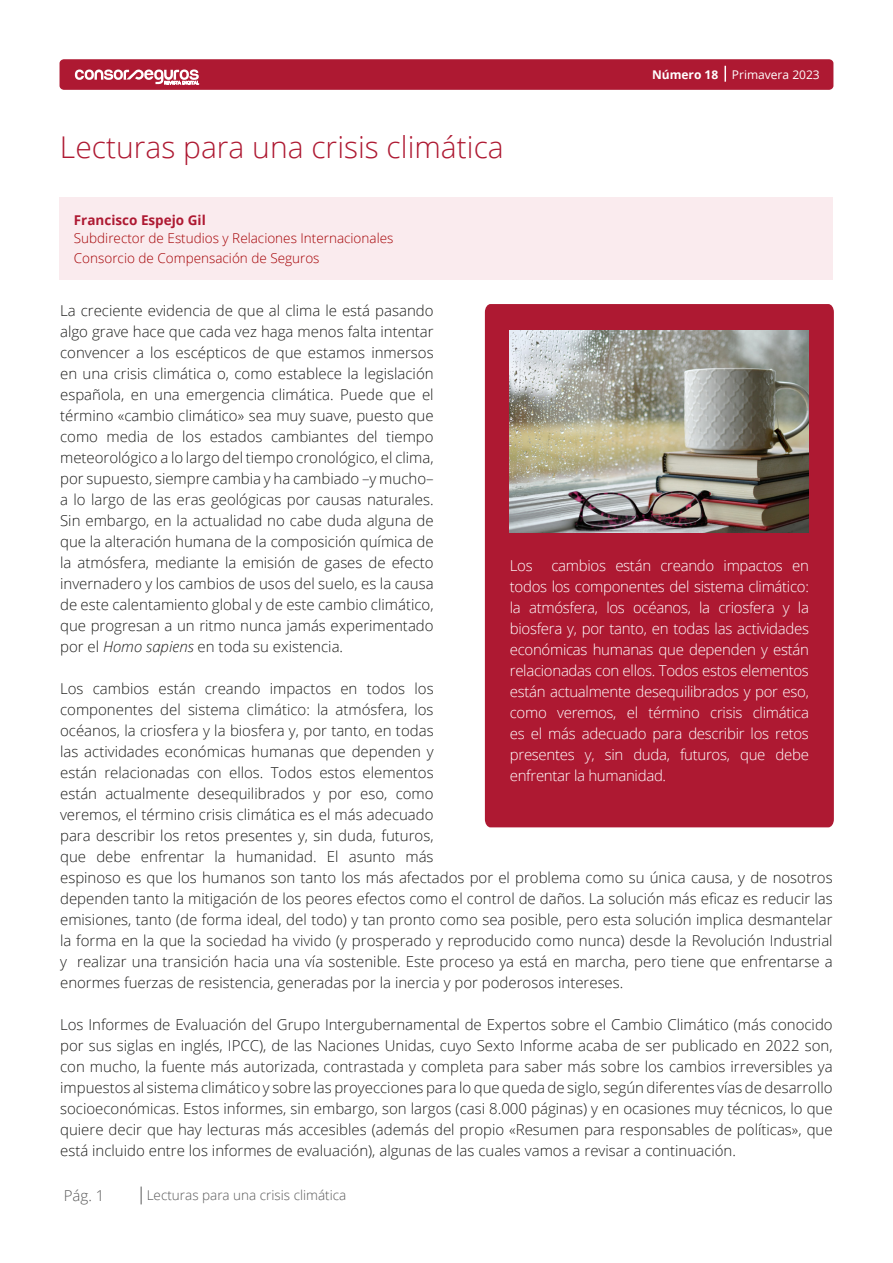
<style>
.page{position:relative;width:893px;height:1263px;background:#fff}
.page>*{position:absolute;margin:0;border:0;box-sizing:border-box;transform-origin:0 0}
.t1{font:300 30px "Open Sans";color:#ae1932}
.t2{font:300 15px/21px "Open Sans";color:#1d1d1b;text-align:justify}
.t3{font:300 15px/21px "Open Sans";letter-spacing:-.02em;color:#fff;text-align:justify}
.t4{font:300 15px "Open Sans";color:#585858}
.t5{font:300 13.5px/17.9px "Open Sans";color:#a40003}
.t6{font:300 13.5px "Open Sans";color:#585858}
.t7{font:12px "Open Sans";color:#fff}
.s1{font-weight:700;color:#ae1932}
.s2{font-weight:700}
.s3{font-style:italic}
</style>
<div class="page">
<div style="left:60px;top:59px;width:773px;height:31px;background:#ae1932;border-radius:4px"></div>
<svg style="left:75px;top:70px;width:124px;height:15px"></svg>
<svg style="left:141px;top:1186px;width:1px;height:18px"></svg>
<svg style="left:724px;top:66px;width:2px;height:16px"></svg>
<div style="left:60px;top:197px;width:773px;height:83px;background:#faebee"></div>
<div style="left:485px;top:304px;width:349px;height:523px;background:#ae1932"></div>
<img style="left:510px;top:330px;width:299px;height:203px">
<h1 class="t1" style="left:60px;top:126px;width:445px">Lecturas para una crisis climática</h1>
<p class="t5" style="left:74px;top:210px;width:321px"><span class="s1">Francisco Espejo Gil<br></span>Subdirector de Estudios y Relaciones Internacionales</p>
<p class="t5" style="left:74px;top:249px;width:247px">Consorcio de Compensación de Seguros</p>
<p class="t7" style="left:652px;top:66px;width:169px"><span class="s2">Número 18</span> Primavera 2023</p>
<p class="t2" style="left:60px;top:299px;width:375px">La creciente evidencia de que al clima le está pasando algo grave hace que cada vez haga menos falta intentar convencer a los escépticos de que estamos inmersos en una crisis climática o, como establece la legislación española, en una emergencia climática. Puede que el término «cambio climático» sea muy suave, puesto que como media de los estados cambiantes del tiempo meteorológico a lo largo del tiempo cronológico, el clima, por supuesto, siempre cambia y ha cambiado –y mucho– a lo largo de las eras geológicas por causas naturales.<br>Sin embargo, en la actualidad no cabe duda alguna de que la alteración humana de la composición química de la atmósfera, mediante la emisión de gases de efecto invernadero y los cambios de usos del suelo, es la causa de este calentamiento global y de este cambio climático, que progresan a un ritmo nunca jamás experimentado por el <span class="s3">Homo sapiens</span> en toda su existencia.</p>
<p class="t2" style="left:60px;top:677px;width:375px">Los cambios están creando impactos en todos los componentes del sistema climático: la atmósfera, los océanos, la criosfera y la biosfera y, por tanto, en todas las actividades económicas humanas que dependen y están relacionadas con ellos. Todos estos elementos están actualmente desequilibrados y por eso, como veremos, el término crisis climática es el más adecuado para describir los retos presentes y, sin duda, futuros, que debe enfrentar la humanidad. El asunto más</p>
<p class="t2" style="left:60px;top:866px;width:774px">espinoso es que los humanos son tanto los más afectados por el problema como su única causa, y de nosotros dependen tanto la mitigación de los peores efectos como el control de daños. La solución más eficaz es reducir las emisiones, tanto (de forma ideal, del todo) y tan pronto como sea posible, pero esta solución implica desmantelar la forma en la que la sociedad ha vivido (y prosperado y reproducido como nunca) desde la Revolución Industrial y realizar una transición hacia una vía sostenible. Este proceso ya está en marcha, pero tiene que enfrentarse a enormes fuerzas de resistencia, generadas por la inercia y por poderosos intereses.</p>
<p class="t2" style="left:60px;top:1013px;width:774px">Los Informes de Evaluación del Grupo Intergubernamental de Expertos sobre el Cambio Climático (más conocido por sus siglas en inglés, IPCC), de las Naciones Unidas, cuyo Sexto Informe acaba de ser publicado en 2022 son, con mucho, la fuente más autorizada, contrastada y completa para saber más sobre los cambios irreversibles ya impuestos al sistema climático y sobre las proyecciones para lo que queda de siglo, según diferentes vías de desarrollo socioeconómicas. Estos informes, sin embargo, son largos (casi 8.000 páginas) y en ocasiones muy técnicos, lo que quiere decir que hay lecturas más accesibles (además del propio «Resumen para responsables de políticas», que está incluido entre los informes de evaluación), algunas de las cuales vamos a revisar a continuación.</p>
<p class="t3" style="left:510px;top:555px;width:301px;text-indent:42px">cambios están creando impactos en todos los componentes del sistema climático: la atmósfera, los océanos, la criosfera y la biosfera y, por tanto, en todas las actividades económicas humanas que dependen y están relacionadas con ellos. Todos estos elementos están actualmente desequilibrados y por eso, como veremos, el término crisis climática es el más adecuado para describir los retos presentes y, sin duda, futuros, que debe enfrentar la humanidad.</p>
<p class="t3" style="left:510px;top:555px;width:24px">Los</p>
<p class="t4" style="left:64px;top:1185px;width:42px">Pág. 1</p>
<p class="t6" style="left:147px;top:1185px;width:201px">Lecturas para una crisis climática</p>
</div>
